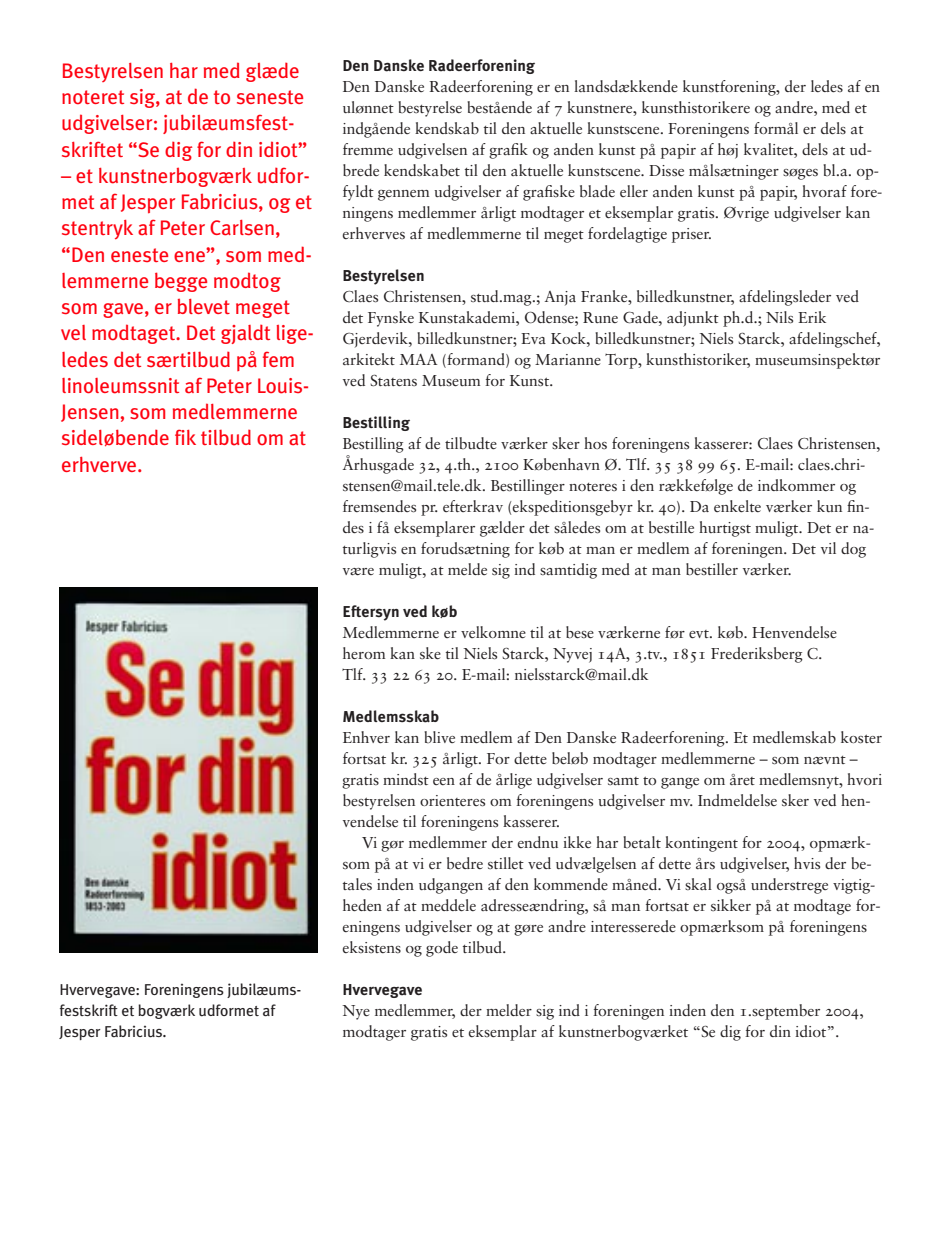
<style>
.page{position:relative;width:942px;height:1239px;background:#fff}
.page>*{position:absolute;margin:0;border:0;box-sizing:border-box;transform-origin:0 0}
.t1{font:21px/26.2px "Meta Plus";letter-spacing:-.005em;color:#ff000f}
.t2{font:15.75px/21px "Sabon Roman Os F";letter-spacing:-.005em;color:#231f20}
.t3{font:700 15.75px "Meta Plus";letter-spacing:.01em;color:#231f20}
.t4{font:15.75px/21px "Meta Plus";letter-spacing:-.005em;color:#231f20}
</style>
<div class="page">
<img style="left:60px;top:587px;width:257px;height:365px">
<h1 class="t1" style="left:61px;top:60px;width:248px">Bestyrelsen har med glæde noteret sig, at de to seneste udgivelser: jubilæumsfest&shy;skriftet “Se dig for din idiot”</h1>
<p class="t1" style="left:61px;top:165px;width:254px">– et kunstnerbogværk udfor&shy;met af Jesper Fabricius, og et stentryk af Peter Carlsen, “Den eneste ene”, som med&shy;lemmerne begge modtog som gave, er blevet meget vel modtaget. Det gjaldt lige&shy;ledes det særtilbud på fem linoleumssnit af Peter Louis-<br>Jensen, som medlemmerne sideløbende fik tilbud om at erhverve.</p>
<p class="t4" style="left:60px;top:980px;width:243px">Hvervegave: Foreningens jubilæums&shy;festskrift et bogværk udformet af<br>Jesper Fabricius.</p>
<p class="t3" style="left:342px;top:60px;width:194px">Den Danske Radeerforening</p>
<p class="t2" style="left:342px;top:76px;width:541px">Den Danske Radeerforening er en landsdækkende kunstforening, der ledes af en ulønnet bestyrelse bestående af 7 kunstnere, kunsthistorikere og andre, med et indgående kendskab til den aktuelle kunstscene. Foreningens formål er dels at fremme udgivelsen af grafik og anden kunst på papir af høj kvalitet, dels at ud&shy;brede kendskabet til den aktuelle kunstscene. Disse målsætninger søges bl.a. op&shy;fyldt gennem udgivelser af grafiske blade eller anden kunst på papir, hvoraf fore&shy;ningens medlemmer årligt modtager et eksemplar gratis. Øvrige udgivelser kan erhverves af medlemmerne til meget fordelagtige priser.</p>
<p class="t3" style="left:342px;top:270px;width:84px">Bestyrelsen</p>
<p class="t2" style="left:342px;top:286px;width:540px">Claes Christensen, stud.mag.; Anja Franke, billedkunstner, afdelingsleder ved det Fynske Kunstakademi, Odense; Rune Gade, adjunkt ph.d.; Nils Erik Gjerdevik, billedkunstner; Eva Kock, billedkunstner; Niels Starck, afdelingschef, arkitekt MAA (formand) og Marianne Torp, kunsthistoriker, museumsinspektør ved Statens Museum for Kunst.</p>
<p class="t3" style="left:342px;top:417px;width:69px">Bestilling</p>
<p class="t2" style="left:342px;top:433px;width:539px">Bestilling af de tilbudte værker sker hos foreningens kasserer: Claes Christensen, Århusgade 32, 4.th., 2100 København Ø. Tlf. 35 38 99 65. E-mail: claes.chri&shy;stensen@mail.tele.dk. Bestillinger noteres i den rækkefølge de indkommer og fremsendes pr. efterkrav (ekspeditionsgebyr kr. 40). Da enkelte værker kun fin&shy;des i få eksemplarer gælder det således om at bestille hurtigst muligt. Det er na&shy;turligvis en forudsætning for køb at man er medlem af foreningen. Det vil dog være muligt, at melde sig ind samtidig med at man bestiller værker.</p>
<p class="t3" style="left:342px;top:606px;width:116px">Eftersyn ved køb</p>
<p class="t2" style="left:342px;top:622px;width:496px">Medlemmerne er velkomne til at bese værkerne før evt. køb. Henvendelse herom kan ske til Niels Starck, Nyvej 14A, 3.tv., 1851 Frederiksberg C.<br>Tlf. 33 22 63 20. E-mail: nielsstarck@mail.dk</p>
<p class="t3" style="left:342px;top:711px;width:98px">Medlemsskab</p>
<p class="t2" style="left:342px;top:727px;width:541px">Enhver kan blive medlem af Den Danske Radeerforening. Et medlemskab koster fortsat kr. 325 årligt. For dette beløb modtager medlemmerne – som nævnt – gratis mindst een af de årlige udgivelser samt to gange om året medlemsnyt, hvori bestyrelsen orienteres om foreningens udgivelser mv. Indmeldelse sker ved hen&shy;vendelse til foreningens kasserer.</p>
<p class="t2" style="left:342px;top:832px;width:540px;text-indent:20px">Vi gør medlemmer der endnu ikke har betalt kontingent for 2004, opmærk&shy;som på at vi er bedre stillet ved udvælgelsen af dette års udgivelser, hvis der be&shy;tales inden udgangen af den kommende måned. Vi skal også understrege vigtig&shy;heden af at meddele adresseændring, så man fortsat er sikker på at modtage for&shy;eningens udgivelser og at gøre andre interesserede opmærksom på foreningens eksistens og gode tilbud.</p>
<p class="t3" style="left:342px;top:984px;width:82px">Hvervegave</p>
<p class="t2" style="left:342px;top:1000px;width:523px">Nye medlemmer, der melder sig ind i foreningen inden den 1.september 2004, modtager gratis et eksemplar af kunstnerbogværket “Se dig for din idiot”.</p>
</div>
